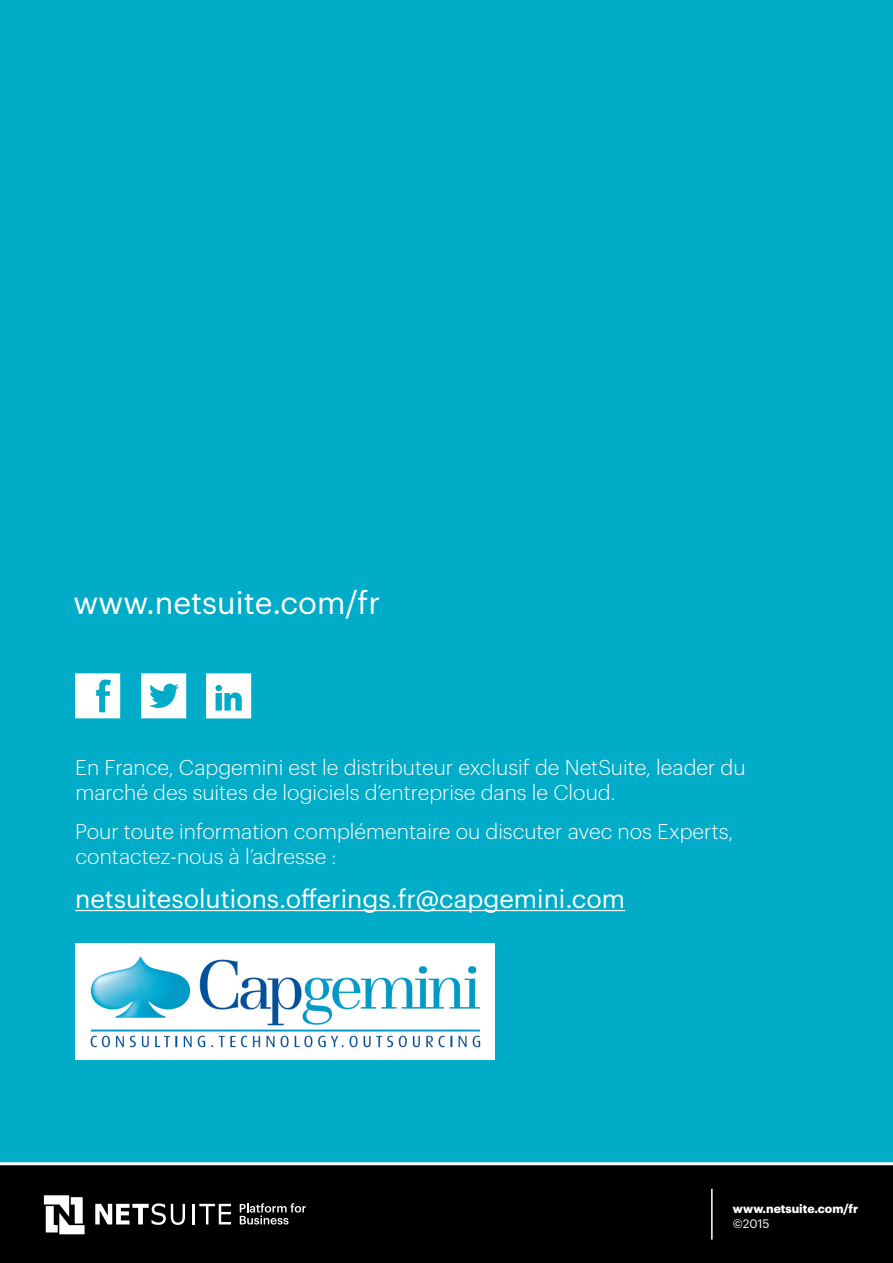
<style>
.page{position:relative;width:893px;height:1263px;background:#fff}
.page>*{position:absolute;margin:0;border:0;box-sizing:border-box;transform-origin:0 0}
.t1{font:31.2px "Graphik";color:#fff}
.t2{font:25.5px "Graphik";color:#fff}
.t3{font:300 21px/25.2px "Graphik";color:#fff}
.t4{font:700 12px "Graphik";color:#fff}
.t5{font:12px "Graphik";color:#fff}
</style>
<div class="page">
<div style="left:0;top:0;width:893px;height:1225px;background:#00acc8"></div>
<hr style="left:75px;top:910px;width:550px;height:1px;background:#fff">
<svg style="left:75px;top:673px;width:45px;height:45px;background:#dbf3f7"></svg>
<svg style="left:141px;top:673px;width:45px;height:45px"></svg>
<svg style="left:206px;top:673px;width:45px;height:45px;background:#cceef3"></svg>
<div style="left:0;top:1163px;width:893px;height:100px;background:#000"></div>
<hr style="left:0;top:1162px;width:893px;height:3px;background:#fff">
<hr style="left:711px;top:1189px;width:2px;height:50px;background:#fff">
<svg style="left:44px;top:1195px;width:41px;height:39px"></svg>
<svg style="left:95px;top:1203px;width:90px;height:22px"></svg>
<hr style="left:193px;top:1204px;width:2px;height:20px;background:#fff">
<svg style="left:199px;top:1204px;width:32px;height:20px"></svg>
<svg style="left:240px;top:1203px;width:66px;height:21px"></svg>
<img style="left:75px;top:943px;width:419px;height:116px">
<h1 class="t1" style="left:74px;top:579px;width:308px">www.netsuite.com/fr</h1>
<p class="t3" style="left:75px;top:753px;width:672px">En France, Capgemini est le distributeur exclusif de NetSuite, leader du marché des suites de logiciels d’entreprise dans le Cloud.</p>
<p class="t3" style="left:75px;top:817px;width:660px">Pour toute information complémentaire ou discuter avec nos Experts, contactez-nous à l’adresse :</p>
<p class="t2" style="left:75px;top:879px;width:551px">netsuitesolutions.offerings.fr@capgemini.com</p>
<p class="t4" style="left:733px;top:1199px;width:127px">www.netsuite.com/fr</p>
<p class="t5" style="left:733px;top:1214px;width:38px">©2015</p>
</div>
